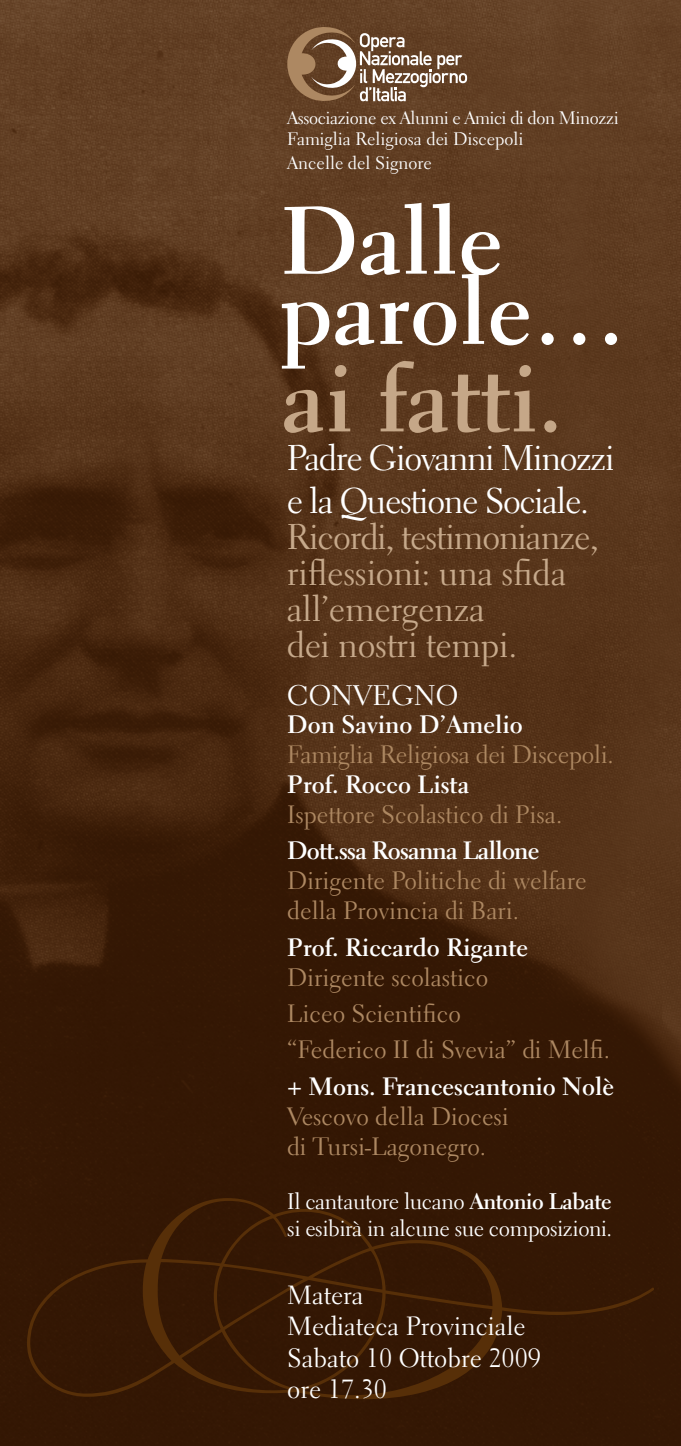
<style>
.page{position:relative;width:681px;height:1446px;background:#fff}
.page>*{position:absolute;margin:0;border:0;box-sizing:border-box;transform-origin:0 0}
.t1{font:35.62px/36px "Electra LT Std";letter-spacing:-.01em;color:#c6a98b}
.t2{font:35.62px/42.8px "Electra LT Std";letter-spacing:-.04em;color:#fff}
.t3{font:28.2px "Electra LT Std";color:#fff}
.t4{font:26.25px/31.5px "Electra LT Std";color:#fff}
.t5{font:25.05px/30px "Electra LT Std";color:#ad8862}
.t6{font:700 25.05px "Electra LT Std";color:#fff}
.t7{font:700 25.05px "Electra LT Std";letter-spacing:-.03em;color:#fff}
.t8{font:22.5px/27px "Electra LT Std";letter-spacing:-.02em;color:#fff}
.t9{font:18px/21.6px "Electra LT Std";letter-spacing:-.02em;color:#fff}
.t10{font:18px "Electra LT Std";color:#fff}
.s1{font-weight:700}
</style>
<div class="page">
<img style="left:0;top:0;width:680px;height:1446px">
<svg style="left:27px;top:1198px;width:627px;height:201px;background:#361803"></svg>
<svg style="left:282px;top:203px;width:334px;height:230px;background:#785a43"></svg>
<svg style="left:287px;top:26px;width:180px;height:76px;background:#83664e"></svg>
<p class="t9" style="left:287px;top:107px;width:333px">Associazione ex Alunni e Amici di don Minozzi<br>Famiglia Religiosa dei Discepoli</p>
<p class="t10" style="left:287px;top:152px;width:146px">Ancelle del Signore</p>
<h1 class="t2" style="left:286px;top:436px;width:329px">Padre Giovanni Minozzi e la Questione Sociale.</h1>
<h1 class="t1" style="left:286px;top:518px;width:313px">Ricordi, testimonianze, riflessioni: una sfida all’emergenza<br>dei nostri tempi.</h1>
<p class="t3" style="left:287px;top:678px;width:172px">CONVEGNO</p>
<p class="t6" style="left:287px;top:708px;width:237px">Don Savino D’Amelio</p>
<p class="t5" style="left:287px;top:739px;width:328px">Famiglia Religiosa dei Discepoli.</p>
<p class="t6" style="left:287px;top:768px;width:183px">Prof. Rocco Lista</p>
<p class="t5" style="left:287px;top:799px;width:276px">Ispettore Scolastico di Pisa.</p>
<p class="t7" style="left:287px;top:835px;width:253px">Dott.ssa Rosanna Lallone</p>
<p class="t5" style="left:287px;top:865px;width:301px">Dirigente Politiche di welfare della Provincia di Bari.</p>
<p class="t6" style="left:287px;top:931px;width:242px">Prof. Riccardo Rigante</p>
<p class="t5" style="left:287px;top:959px;width:324px;line-height:36.4px">Dirigente scolastico<br>Liceo Scientifico<br>“Federico II di Svevia” di Melfi.</p>
<p class="t6" style="left:287px;top:1070px;width:328px">+ Mons. Francescantonio Nolè</p>
<p class="t5" style="left:287px;top:1101px;width:223px">Vescovo della Diocesi di Tursi-Lagonegro.</p>
<p class="t8" style="left:287px;top:1187px;width:326px">Il cantautore lucano <span class="s1">Antonio Labate </span>si esibirà in alcune sue composizioni.</p>
<p class="t4" style="left:287px;top:1279px;width:255px">Matera<br>Mediateca Provinciale<br>Sabato 10 Ottobre 2009 ore 17.30</p>
</div>
